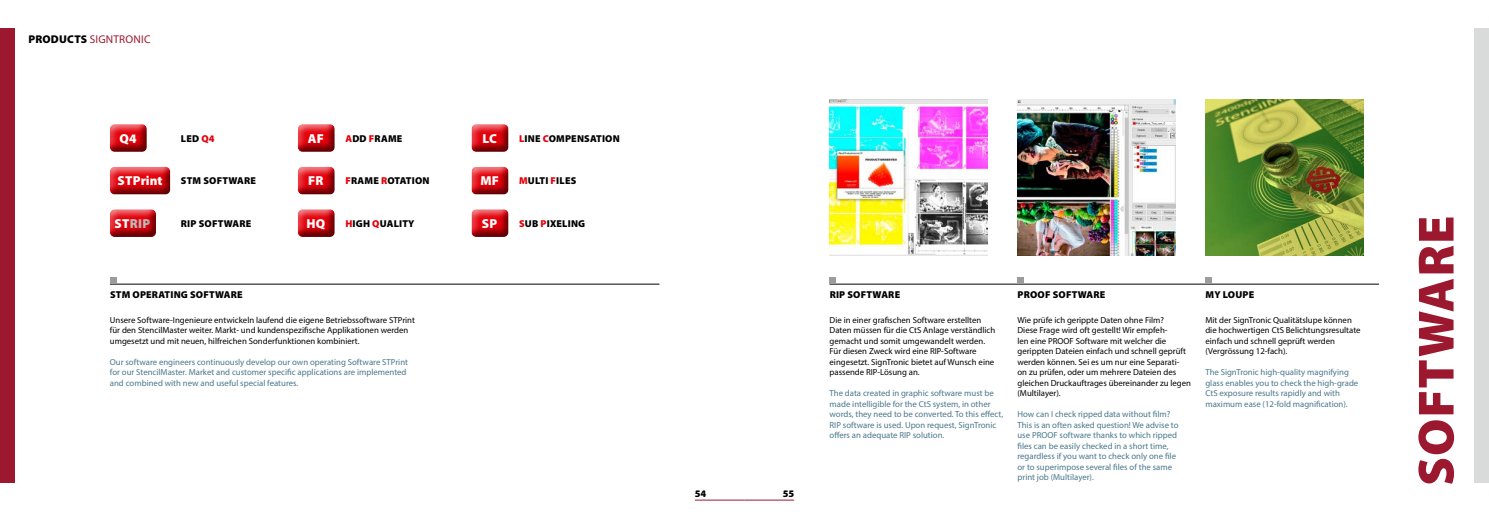
<style>
.page{position:relative;width:1489px;height:525px;background:#fff}
.page>*{position:absolute;margin:0;border:0;box-sizing:border-box;transform-origin:0 0}
.t1{font:900 51.25px "Myriad Pro";letter-spacing:.02em;color:#9c182f}
.t2{font:900 13px "Myriad Pro";letter-spacing:.02em;color:#fff}
.t3{font:900 13px "Myriad Pro";color:#fff}
.t4{font:900 13px "Myriad Pro";letter-spacing:.02em;color:#bbbcbc}
.t5{font:11.25px "Myriad Pro";letter-spacing:.02em;color:#9c182f}
.t6{font:900 10px "Myriad Pro";letter-spacing:.02em;color:#000}
.t7{font:8.75px/10.5px "Myriad Pro";color:#000}
.t8{font:8.75px/10.5px "Myriad Pro";color:#48778b}
.s1{font-weight:900;color:#000}
.s2{color:#e3000b}
.s3{color:#fff}
</style>
<div class="page">
<img style="left:1205px;top:99px;width:157px;height:156px">
<img style="left:1017px;top:99px;width:158px;height:156px">
<img style="left:829px;top:99px;width:158px;height:156px">
<div style="left:0;top:28px;width:14px;height:454px;background:#9c182f"></div>
<div style="left:1474px;top:28px;width:14px;height:454px;background:#d9dada"></div>
<hr style="left:829px;top:283px;width:549px;height:1px;background:#000">
<hr style="left:110px;top:283px;width:549px;height:1px;background:#000">
<div style="left:829px;top:277px;width:7px;height:6px;background:#9c9c9d"></div>
<svg style="left:110px;top:277px;width:6px;height:6px"></svg>
<svg style="left:1017px;top:277px;width:6px;height:6px"></svg>
<svg style="left:1205px;top:277px;width:6px;height:6px"></svg>
<div style="left:470px;top:207px;width:46px;height:31px;background:#000;opacity:.55"></div>
<div style="left:470px;top:164px;width:47px;height:31px;background:#000;opacity:.55"></div>
<div style="left:109px;top:122px;width:47px;height:31px;background:#000;opacity:.55"></div>
<div style="left:109px;top:164px;width:72px;height:31px;background:#000;opacity:.55"></div>
<div style="left:296px;top:122px;width:46px;height:31px;background:#000;opacity:.55"></div>
<div style="left:296px;top:207px;width:48px;height:31px;background:#000;opacity:.55"></div>
<div style="left:470px;top:122px;width:46px;height:31px;background:#000;opacity:.55"></div>
<div style="left:296px;top:164px;width:46px;height:31px;background:#000;opacity:.55"></div>
<div style="left:109px;top:207px;width:58px;height:31px;background:#000;opacity:.55"></div>
<hr style="left:694px;top:499px;width:50px;height:1px;background:#9c182f">
<hr style="left:744px;top:499px;width:50px;height:1px;background:#9c182f">
<p class="t5" style="left:28px;top:32px;width:124px"><span class="s1">PRODUCTS</span> SIGNTRONIC</p>
<h2 class="t2" style="left:119px;top:130px;width:19px">Q4</h2>
<p class="t6" style="left:181px;top:132px;width:35px">LED <span class="s2">Q4</span></p>
<h2 class="t3" style="left:118px;top:172px;width:46px">STPrint</h2>
<p class="t6" style="left:181px;top:174px;width:77px">STM SOFTWARE</p>
<p class="t6" style="left:181px;top:217px;width:72px">RIP SOFTWARE</p>
<h2 class="t4" style="left:115px;top:215px;width:37px"><span class="s3">ST</span>RIP</h2>
<h2 class="t2" style="left:308px;top:130px;width:18px">AF</h2>
<p class="t6" style="left:345px;top:132px;width:58px"><span class="s2">A</span>DD <span class="s2">F</span>RAME</p>
<h2 class="t2" style="left:308px;top:172px;width:17px">FR</h2>
<p class="t6" style="left:345px;top:174px;width:86px"><span class="s2">F</span>RAME <span class="s2">R</span>OTATION</p>
<h2 class="t2" style="left:306px;top:215px;width:20px">HQ</h2>
<p class="t6" style="left:345px;top:217px;width:71px"><span class="s2">H</span>IGH <span class="s2">Q</span>UALITY</p>
<p class="t6" style="left:110px;top:288px;width:134px">STM OPERATING SOFTWARE</p>
<p class="t7" style="left:110px;top:314px;width:306px">Unsere Software-Ingenieure entwickeln laufend die eigene Betriebssoftware STPrint für den StencilMaster weiter. Markt- und kundenspezifische Applikationen werden umgesetzt und mit neuen, hilfreichen Sonderfunktionen kombiniert.</p>
<p class="t8" style="left:110px;top:356px;width:300px">Our software engineers continuously develop our own operating Software STPrint for our StencilMaster. Market and customer specific applications are implemented and combined with new and useful special features.</p>
<h2 class="t2" style="left:482px;top:130px;width:16px">LC</h2>
<p class="t6" style="left:519px;top:132px;width:102px"><span class="s2">L</span>INE <span class="s2">C</span>OMPENSATION</p>
<h2 class="t2" style="left:480px;top:172px;width:20px">MF</h2>
<p class="t6" style="left:519px;top:174px;width:59px"><span class="s2">M</span>ULTI <span class="s2">F</span>ILES</p>
<h2 class="t2" style="left:482px;top:215px;width:17px">SP</h2>
<h1 class="t1" style="left:1401px;top:485px;width:271px;rotate:-90deg">SOFTWARE</h1>
<p class="t6" style="left:519px;top:217px;width:68px"><span class="s2">S</span>UB <span class="s2">P</span>IXELING</p>
<p class="t6" style="left:829px;top:288px;width:72px">RIP SOFTWARE</p>
<p class="t7" style="left:829px;top:314px;width:167px">Die in einer grafischen Software erstellten Daten müssen für die CtS Anlage verständlich gemacht und somit umgewandelt werden.<br>Für diesen Zweck wird eine RIP-Software eingesetzt. SignTronic bietet auf Wunsch eine passende RIP-Lösung an.</p>
<p class="t8" style="left:829px;top:387px;width:175px">The data created in graphic software must be made intelligible for the CtS system, in other words, they need to be converted. To this effect, RIP software is used. Upon request, SignTronic offers an adequate RIP solution.</p>
<p class="t6" style="left:1017px;top:288px;width:89px">PROOF SOFTWARE</p>
<p class="t7" style="left:1017px;top:314px;width:175px">Wie prüfe ich gerippte Daten ohne Film?<br>Diese Frage wird oft gestellt! Wir empfeh-<br>len eine PROOF Software mit welcher die gerippten Dateien einfach und schnell geprüft werden können. Sei es um nur eine Separati&shy;on zu prüfen, oder um mehrere Dateien des gleichen Druckauftrages übereinander zu legen (Multilayer).</p>
<p class="t8" style="left:1017px;top:408px;width:163px">How can I check ripped data without film?<br>This is an often asked question! We advise to use PROOF software thanks to which ripped files can be easily checked in a short time, regardless if you want to check only one file or to superimpose several files of the same print job (Multilayer).</p>
<p class="t6" style="left:1205px;top:288px;width:50px">MY LOUPE</p>
<p class="t7" style="left:1205px;top:314px;width:157px">Mit der SignTronic Qualitätslupe können die hochwertigen CtS Belichtungsresultate einfach und schnell geprüft werden (Vergrössung 12-fach).</p>
<p class="t8" style="left:1205px;top:366px;width:154px">The SignTronic high-quality magnifying glass enables you to check the high-grade CtS exposure results rapidly and with maximum ease (12-fold magnification).</p>
<p class="t6" style="left:694px;top:486px;width:13px">54</p>
<p class="t6" style="left:782px;top:486px;width:13px">55</p>
</div>
